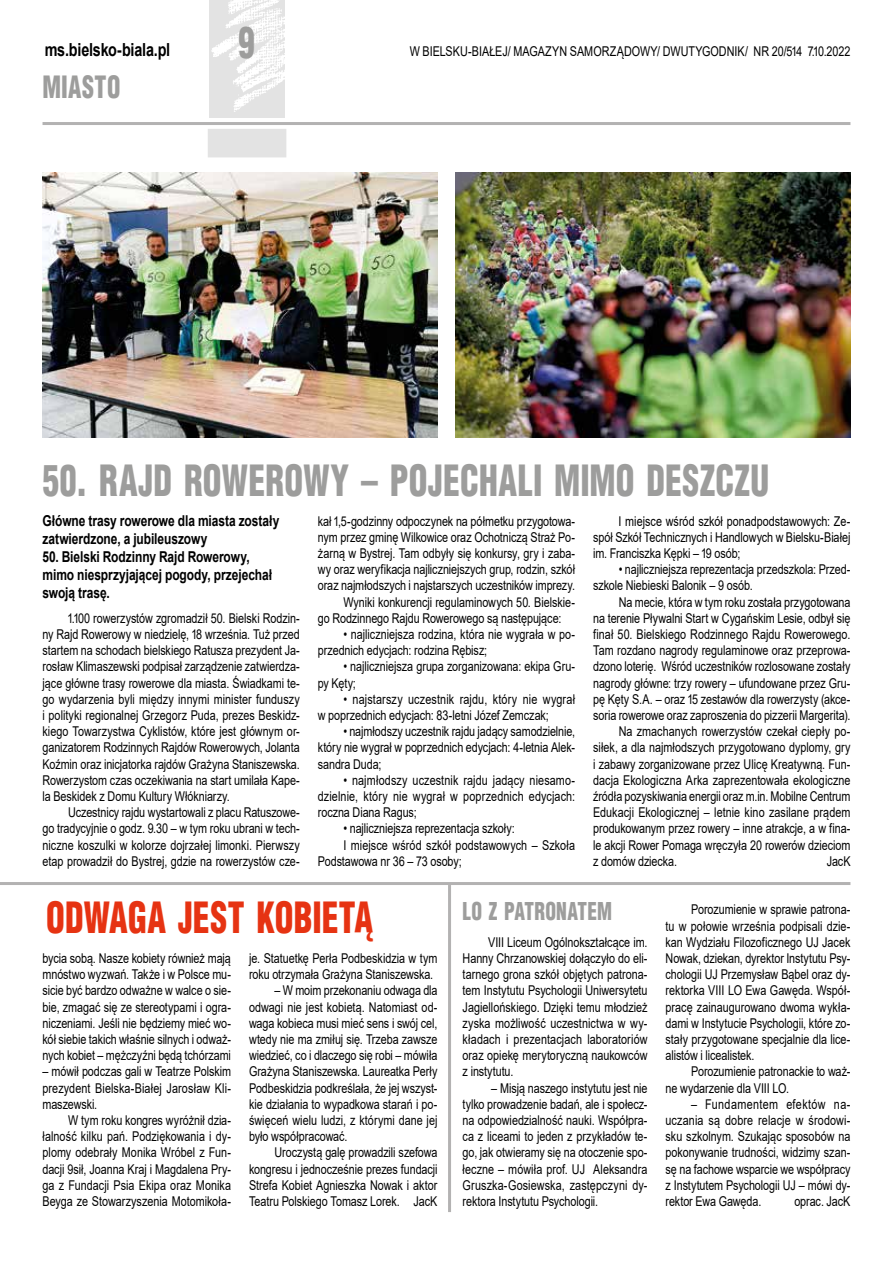
<style>
.page{position:relative;width:893px;height:1263px;background:#fff}
.page>*{position:absolute;margin:0;border:0;box-sizing:border-box;transform-origin:0 0}
.t1{font:900 42px "Switzerland Cond";letter-spacing:.01em;color:#9d9d9c;scale:.8 1}
.t2{font:900 42px "Switzerland Cond";letter-spacing:.005em;color:#e63312;scale:.8 1}
.t3{font:900 30px "Switzerland Cond";letter-spacing:.02em;color:#9d9d9c;scale:.8 1}
.t4{font:900 24px "Switzerland Cond";letter-spacing:.01em;color:#9d9d9c;scale:.8 1}
.t5{font:700 18px "Arial";letter-spacing:-.015em;color:#000;scale:.8 1}
.t6{font:700 15px/18px "Arial";letter-spacing:-.005em;color:#000;scale:.8 1}
.t7{font:13.5px/16.2px "Arial";letter-spacing:-.005em;color:#000;text-align:justify;scale:.8 1}
</style>
<div class="page">
<hr style="left:43px;top:122px;width:807px;height:3px;background:#b3b2b2">
<img style="left:209px;top:0;width:76px;height:117px">
<div style="left:208px;top:129px;width:78px;height:28px;background:#e3e3e3"></div>
<img style="left:43px;top:172px;width:394px;height:266px">
<img style="left:455px;top:172px;width:395px;height:266px">
<hr style="left:0;top:882px;width:850px;height:3px;background:#b3b2b2">
<hr style="left:448px;top:885px;width:3px;height:327px;background:#b3b2b2">
<h3 class="t5" style="left:45px;top:37px;width:158px">ms.bielsko-biala.pl</h3>
<h2 class="t3" style="left:43px;top:68px;width:99px">MIASTO</h2>
<h1 class="t1" style="left:238px;top:16px;width:22px">9</h1>
<p class="t7" style="left:410px;top:43px;width:552px">W BIELSKU-BIAŁEJ/ MAGAZYN SAMORZĄDOWY/ DWUTYGODNIK/ NR 20/514 7.10.2022</p>
<h1 class="t1" style="left:43px;top:453px;width:910px">50. RAJD ROWEROWY – POJECHALI MIMO DESZCZU</h1>
<p class="t6" style="left:43px;top:511px;width:298px">Główne trasy rowerowe dla miasta zostały zatwierdzone, a jubileuszowy</p>
<p class="t6" style="left:43px;top:547px;width:289px">50. Bielski Rodzinny Rajd Rowerowy, mimo niesprzyjającej pogody, przejechał swoją trasę.</p>
<p class="t7" style="left:43px;top:610px;width:323px;text-indent:26px">1.100 rowerzystów zgromadził 50. Bielski Rodzin&shy;ny Rajd Rowerowy w niedzielę, 18 września. Tuż przed startem na schodach bielskiego Ratusza prezydent Ja&shy;rosław Klimaszewski podpisał zarządzenie zatwierdza&shy;jące główne trasy rowerowe dla miasta. Świadkami te&shy;go wydarzenia byli między innymi minister funduszy i polityki regionalnej Grzegorz Puda, prezes Beskidz&shy;kiego Towarzystwa Cyklistów, które jest głównym or&shy;ganizatorem Rodzinnych Rajdów Rowerowych, Jolanta Koźmin oraz inicjatorka rajdów Grażyna Staniszewska.<br>Rowerzystom czas oczekiwania na start umilała Kape&shy;la Beskidek z Domu Kultury Włókniarzy.</p>
<p class="t7" style="left:43px;top:804px;width:323px;text-indent:26px">Uczestnicy rajdu wystartowali z placu Ratuszowe&shy;go tradycyjnie o godz. 9.30 – w tym roku ubrani w tech&shy;niczne koszulki w kolorze dojrzałej limonki. Pierwszy etap prowadził do Bystrej, gdzie na rowerzystów cze-</p>
<p class="t7" style="left:318px;top:513px;width:323px">kał 1,5-godzinny odpoczynek na półmetku przygotowa-</p>
<p class="t7" style="left:318px;top:529px;width:323px">nym przez gminę Wilkowice oraz Ochotniczą Straż Po-</p>
<p class="t7" style="left:318px;top:545px;width:323px">żarną w Bystrej. Tam odbyły się konkursy, gry i zaba-</p>
<p class="t7" style="left:318px;top:561px;width:323px">wy oraz weryfikacja najliczniejszych grup, rodzin, szkół</p>
<p class="t7" style="left:318px;top:577px;width:323px">oraz najmłodszych i najstarszych uczestników imprezy.</p>
<p class="t7" style="left:343px;top:594px;width:291px">Wyniki konkurencji regulaminowych 50. Bielskie-</p>
<p class="t7" style="left:318px;top:610px;width:306px">go Rodzinnego Rajdu Rowerowego są następujące:</p>
<p class="t7" style="left:318px;top:626px;width:323px;text-indent:26px">• najliczniejsza rodzina, która nie wygrała w po&shy;przednich edycjach: rodzina Rębisz;</p>
<p class="t7" style="left:318px;top:658px;width:323px;text-indent:26px">• najliczniejsza grupa zorganizowana: ekipa Gru&shy;py Kęty;</p>
<p class="t7" style="left:318px;top:691px;width:323px;text-indent:26px">• najstarszy uczestnik rajdu, który nie wygrał w poprzednich edycjach: 83-letni Józef Zemczak;</p>
<p class="t7" style="left:318px;top:723px;width:323px;text-indent:26px">• najmłodszy uczestnik rajdu jadący samodzielnie, który nie wygrał w poprzednich edycjach: 4-letnia Alek&shy;sandra Duda;</p>
<p class="t7" style="left:318px;top:772px;width:323px;text-indent:26px">• najmłodszy uczestnik rajdu jadący niesamo&shy;dzielnie, który nie wygrał w poprzednich edycjach: roczna Diana Ragus;</p>
<p class="t7" style="left:343px;top:820px;width:216px">• najliczniejsza reprezentacja szkoły:</p>
<p class="t7" style="left:343px;top:837px;width:291px">I miejsce wśród szkół podstawowych – Szkoła</p>
<p class="t7" style="left:318px;top:853px;width:181px">Podstawowa nr 36 – 73 osoby;</p>
<p class="t7" style="left:593px;top:513px;width:323px;text-indent:25px">I miejsce wśród szkół ponadpodstawowych: Ze&shy;spół Szkół Technicznych i Handlowych w Bielsku-Białej im. Franciszka Kępki – 19 osób;</p>
<p class="t7" style="left:593px;top:561px;width:323px;text-indent:26px">• najliczniejsza reprezentacja przedszkola: Przed&shy;szkole Niebieski Balonik – 9 osób.</p>
<p class="t7" style="left:619px;top:594px;width:291px">Na mecie, która w tym roku została przygotowana</p>
<p class="t7" style="left:593px;top:610px;width:323px">na terenie Pływalni Start w Cygańskim Lesie, odbył się</p>
<p class="t7" style="left:593px;top:626px;width:323px">finał 50. Bielskiego Rodzinnego Rajdu Rowerowego.</p>
<p class="t7" style="left:593px;top:642px;width:323px">Tam rozdano nagrody regulaminowe oraz przeprowa-</p>
<p class="t7" style="left:593px;top:658px;width:323px">dzono loterię. Wśród uczestników rozlosowane zostały</p>
<p class="t7" style="left:593px;top:675px;width:323px">nagrody główne: trzy rowery – ufundowane przez Gru-</p>
<p class="t7" style="left:593px;top:691px;width:323px">pę Kęty S.A. – oraz 15 zestawów dla rowerzysty (akce-</p>
<p class="t7" style="left:593px;top:707px;width:323px">soria rowerowe oraz zaproszenia do pizzerii Margerita).</p>
<p class="t7" style="left:619px;top:723px;width:291px">Na zmachanych rowerzystów czekał ciepły po-</p>
<p class="t7" style="left:593px;top:739px;width:323px">siłek, a dla najmłodszych przygotowano dyplomy, gry</p>
<p class="t7" style="left:593px;top:756px;width:323px">i zabawy zorganizowane przez Ulicę Kreatywną. Fun-</p>
<p class="t7" style="left:593px;top:772px;width:323px">dacja Ekologiczna Arka zaprezentowała ekologiczne</p>
<p class="t7" style="left:593px;top:788px;width:323px">źródła pozyskiwania energii oraz m.in. Mobilne Centrum</p>
<p class="t7" style="left:593px;top:804px;width:323px">Edukacji Ekologicznej – letnie kino zasilane prądem</p>
<p class="t7" style="left:593px;top:820px;width:323px">produkowanym przez rowery – inne atrakcje, a w fina-</p>
<p class="t7" style="left:593px;top:837px;width:323px">le akcji Rower Pomaga wręczyła 20 rowerów dzieciom</p>
<p class="t7" style="left:593px;top:853px;width:106px">z domów dziecka.</p>
<p class="t7" style="left:827px;top:853px;width:31px">JacK</p>
<h1 class="t2" style="left:46px;top:891px;width:410px">ODWAGA JEST KOBIETĄ</h1>
<h3 class="t4" style="left:463px;top:896px;width:188px">LO Z PATRONATEM</h3>
<p class="t7" style="left:463px;top:934px;width:233px;text-indent:26px">VIII Liceum Ogólnokształcące im.<br>Hanny Chrzanowskiej dołączyło do eli&shy;tarnego grona szkół objętych patrona&shy;tem Instytutu Psychologii Uniwersytetu Jagiellońskiego. Dzięki temu młodzież zyska możliwość uczestnictwa w wy&shy;kładach i prezentacjach laboratoriów oraz opiekę merytoryczną naukowców z instytutu.</p>
<p class="t7" style="left:463px;top:1080px;width:233px;text-indent:29px">– Misją naszego instytutu jest nie tylko prowadzenie badań, ale i społecz&shy;na odpowiedzialność nauki. Współpra&shy;ca z liceami to jeden z przykładów te&shy;go, jak otwieramy się na otoczenie spo&shy;łeczne – mówiła prof. UJ Aleksandra Gruszka-Gosiewska, zastępczyni dy&shy;rektora Instytutu Psychologii.</p>
<p class="t7" style="left:249px;top:950px;width:237px">je. Statuetkę Perła Podbeskidzia w tym roku otrzymała Grażyna Staniszewska.</p>
<p class="t7" style="left:249px;top:982px;width:237px;text-indent:26px">– W moim przekonaniu odwaga dla odwagi nie jest kobietą. Natomiast od&shy;waga kobieca musi mieć sens i swój cel, wtedy nie ma zmiłuj się. Trzeba zawsze wiedzieć, co i dlaczego się robi – mówiła Grażyna Staniszewska. Laureatka Perły Podbeskidzia podkreślała, że jej wszyst&shy;kie działania to wypadkowa starań i po&shy;święceń wielu ludzi, z którymi dane jej było współpracować.</p>
<p class="t7" style="left:249px;top:1144px;width:237px;text-indent:26px">Uroczystą galę prowadzili szefowa kongresu i jednocześnie prezes fundacji Strefa Kobiet Agnieszka Nowak i aktor Teatru Polskiego Tomasz Lorek. JacK</p>
<p class="t7" style="left:43px;top:950px;width:237px">bycia sobą. Nasze kobiety również mają mnóstwo wyzwań. Także i w Polsce mu&shy;sicie być bardzo odważne w walce o sie&shy;bie, zmagać się ze stereotypami i ogra&shy;niczeniami. Jeśli nie będziemy mieć wo&shy;kół siebie takich właśnie silnych i odważ&shy;nych kobiet – mężczyźni będą tchórzami</p>
<p class="t7" style="left:43px;top:1063px;width:237px">– mówił podczas gali w Teatrze Polskim prezydent Bielska-Białej Jarosław Kli&shy;maszewski.</p>
<p class="t7" style="left:43px;top:1112px;width:237px;text-indent:26px">W tym roku kongres wyróżnił dzia&shy;łalność kilku pań. Podziękowania i dy&shy;plomy odebrały Monika Wróbel z Fun&shy;dacji 9sił, Joanna Kraj i Magdalena Pry&shy;ga z Fundacji Psia Ekipa oraz Monika Beyga ze Stowarzyszenia Motomikoła-</p>
<p class="t7" style="left:665px;top:901px;width:233px;text-indent:26px">Porozumienie w sprawie patrona&shy;tu w połowie września podpisali dzie&shy;kan Wydziału Filozoficznego UJ Jacek Nowak, dziekan, dyrektor Instytutu Psy&shy;chologii UJ Przemysław Bąbel oraz dy&shy;rektorka VIII LO Ewa Gawęda. Współ&shy;pracę zainaugurowano dwoma wykła&shy;dami w Instytucie Psychologii, które zo&shy;stały przygotowane specjalnie dla lice&shy;alistów i licealistek.</p>
<p class="t7" style="left:665px;top:1063px;width:233px;text-indent:26px">Porozumienie patronackie to waż&shy;ne wydarzenie dla VIII LO.</p>
<p class="t7" style="left:665px;top:1096px;width:233px;text-indent:26px">– Fundamentem efektów na&shy;uczania są dobre relacje w środowi&shy;sku szkolnym. Szukając sposobów na pokonywanie trudności, widzimy szan&shy;sę na fachowe wsparcie we współpracy z Instytutem Psychologii UJ – mówi dy&shy;rektor Ewa Gawęda.</p>
<p class="t7" style="left:794px;top:1193px;width:72px">oprac. JacK</p>
</div>
